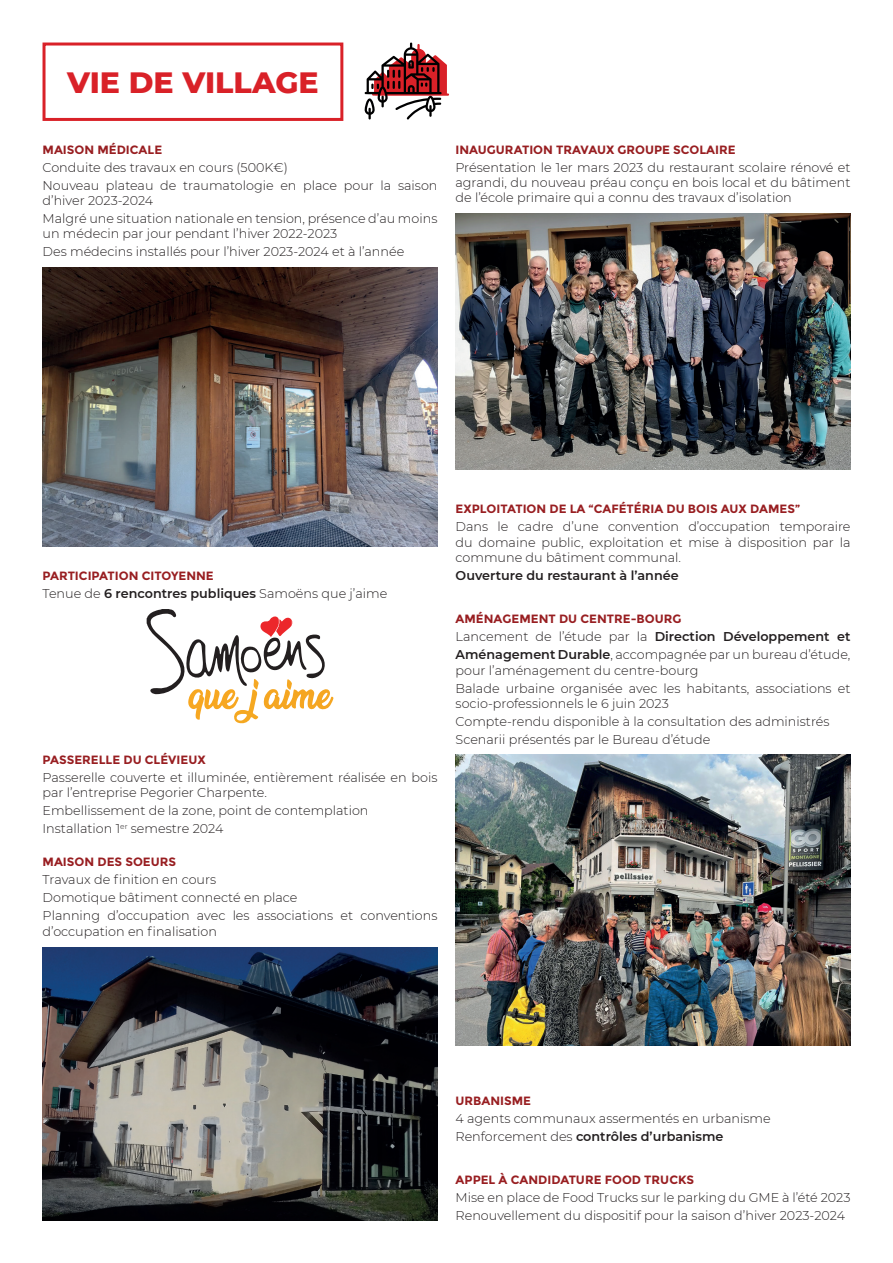
<style>
.page{position:relative;width:893px;height:1263px;background:#fff}
.page>*{position:absolute;margin:0;border:0;box-sizing:border-box;transform-origin:0 0}
.t1{font:800 30px "Montserrat";color:#d92128}
.t2{font:300 12.75px/18px "Montserrat";color:#231f20}
.t3{font:600 12.75px "Montserrat";color:#231f20}
.t4{font:700 12px "Montserrat";color:#981e21}
.s1{font-weight:600}
</style>
<div class="page">
<div style="left:43px;top:43px;width:300px;height:78px;border:3px solid #d92128"></div>
<svg style="left:365px;top:43px;width:84px;height:76px"></svg>
<img style="left:43px;top:947px;width:394px;height:273px">
<img style="left:456px;top:214px;width:394px;height:256px">
<img style="left:455px;top:755px;width:395px;height:291px">
<img style="left:43px;top:267px;width:394px;height:279px">
<svg style="left:147px;top:609px;width:187px;height:115px"></svg>
<h1 class="t1" style="left:67px;top:60px;width:253px">VIE DE VILLAGE</h1>
<p class="t4" style="left:43px;top:142px;width:121px">MAISON MÉDICALE</p>
<p class="t2" style="left:43px;top:158px;width:396px">Conduite des travaux en cours (500K€)<br>Nouveau plateau de traumatologie en place pour la saison</p>
<p class="t2" style="left:43px;top:191px;width:396px">d’hiver 2023-2024<br>Malgré une situation nationale en tension, présence d’au moins</p>
<p class="t2" style="left:43px;top:224px;width:363px">un médecin par jour pendant l’hiver 2022-2023<br>Des médecins installés pour l’hiver 2023-2024 et à l’année</p>
<p class="t4" style="left:455px;top:142px;width:282px">INAUGURATION TRAVAUX GROUPE SCOLAIRE</p>
<p class="t2" style="left:455px;top:159px;width:396px;line-height:15.3px;text-align:justify">Présentation le 1er mars 2023 du restaurant scolaire rénové et agrandi, du nouveau préau conçu en bois local et du bâtiment de l’école primaire qui a connu des travaux d’isolation</p>
<p class="t4" style="left:43px;top:569px;width:173px">PARTICIPATION CITOYENNE</p>
<p class="t2" style="left:43px;top:584px;width:346px">Tenue de <span class="s1">6 rencontres publiques</span> Samoëns que j’aime</p>
<p class="t4" style="left:43px;top:753px;width:165px">PASSERELLE DU CLÉVIEUX</p>
<p class="t2" style="left:43px;top:769px;width:396px;line-height:15.3px">Passerelle couverte et illuminée, entièrement réalisée en bois par l’entreprise Pegorier Charpente.</p>
<p class="t2" style="left:43px;top:801px;width:327px">Embellissement de la zone, point de contemplation<br>Installation 1<sup>er</sup> semestre 2024</p>
<p class="t4" style="left:43px;top:855px;width:135px">MAISON DES SOEURS</p>
<p class="t2" style="left:43px;top:870px;width:396px">Travaux de finition en cours<br>Domotique bâtiment connecté en place<br>Planning d’occupation avec les associations et conventions</p>
<p class="t2" style="left:43px;top:922px;width:176px">d’occupation en finalisation</p>
<p class="t4" style="left:456px;top:502px;width:346px">EXPLOITATION DE LA “CAFÉTÉRIA DU BOIS AUX DAMES”</p>
<p class="t2" style="left:456px;top:519px;width:396px;line-height:15.3px;text-align:justify">Dans le cadre d’une convention d’occupation temporaire du domaine public, exploitation et mise à disposition par la commune du bâtiment communal.</p>
<p class="t3" style="left:456px;top:566px;width:225px">Ouverture du restaurant à l’année</p>
<p class="t4" style="left:456px;top:612px;width:227px">AMÉNAGEMENT DU CENTRE-BOURG</p>
<p class="t2" style="left:456px;top:627px;width:396px">Lancement de l’étude par la <span class="s1">Direction Développement et<br>Aménagement Durable</span>, accompagnée par un bureau d’étude,</p>
<p class="t2" style="left:456px;top:661px;width:396px">pour l’aménagement du centre-bourg<br>Balade urbaine organisée avec les habitants, associations et</p>
<p class="t2" style="left:456px;top:694px;width:375px">socio-professionnels le 6 juin 2023<br>Compte-rendu disponible à la consultation des administrés<br>Scenarii présentés par le Bureau d’étude</p>
<p class="t4" style="left:455px;top:1093px;width:77px">URBANISME</p>
<p class="t2" style="left:455px;top:1109px;width:317px">4 agents communaux assermentés en urbanisme<br>Renforcement des <span class="s1">contrôles d’urbanisme</span></p>
<p class="t4" style="left:456px;top:1173px;width:240px">APPEL À CANDIDATURE FOOD TRUCKS</p>
<p class="t2" style="left:456px;top:1188px;width:396px">Mise en place de Food Trucks sur le parking du GME à l’été 2023<br>Renouvellement du dispositif pour la saison d’hiver 2023-2024</p>
</div>
